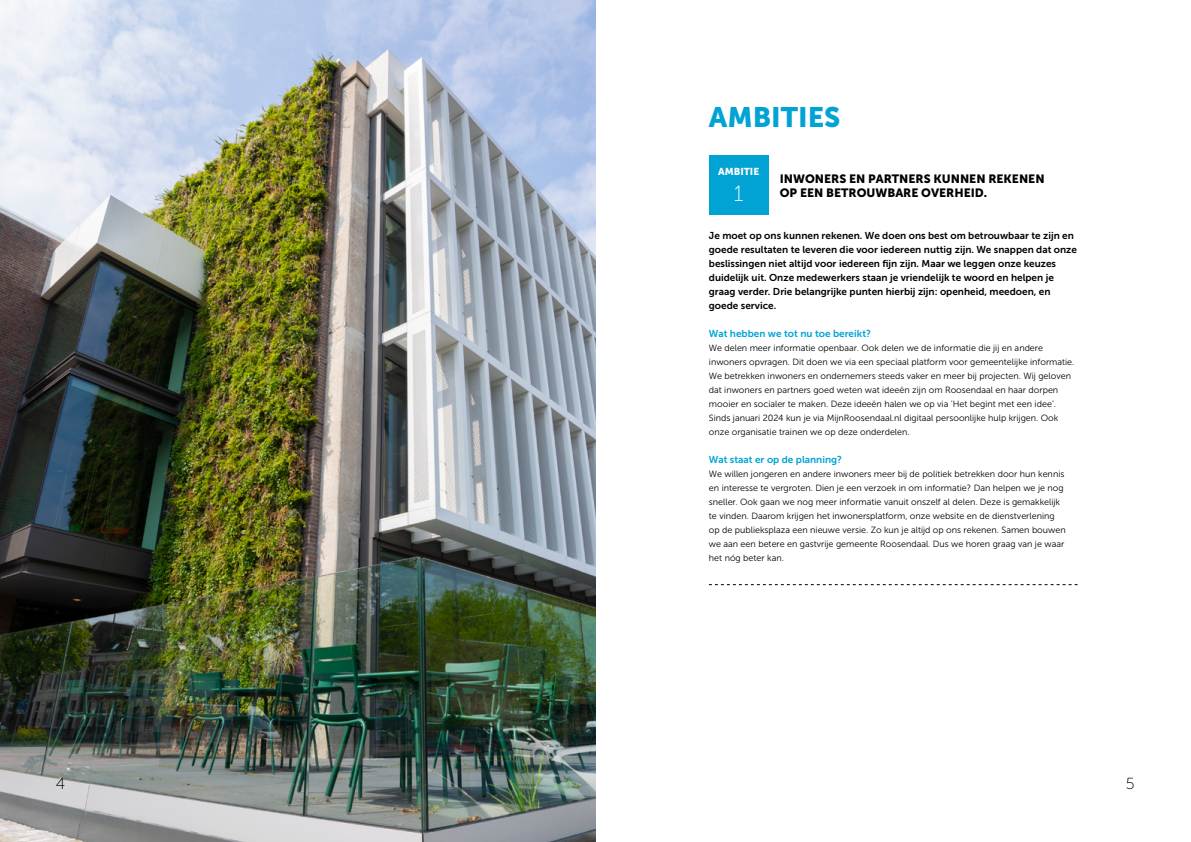
<style>
.page{position:relative;width:1191px;height:842px;background:#fff}
.page>*{position:absolute;margin:0;border:0;box-sizing:border-box;transform-origin:0 0}
.t1{font:28px "Museo Sans 900";color:#00a3d3}
.t2{font:22px "Museo Sans 100";color:#fff}
.t3{font:16px "Museo Sans 100";color:#000}
.t4{font:12px/14px "Museo Sans 900";color:#000}
.t5{font:10px/14px "Museo Sans 700";color:#000}
.t6{font:10px "Museo Sans 700";color:#00a3d3}
.t7{font:10px "Museo Sans 900";color:#fff}
.t8{font:9px/14px "Museo Sans 300";color:#000}
</style>
<div class="page">
<img style="left:0;top:0;width:595px;height:842px">
<div style="left:709px;top:155px;width:59px;height:60px;background:#00a3d3"></div>
<svg style="left:709px;top:584px;width:368px;height:1px"></svg>
<h1 class="t1" style="left:709px;top:102px;width:133px">AMBITIES</h1>
<p class="t7" style="left:718px;top:166px;width:43px">AMBITIE</p>
<h2 class="t2" style="left:734px;top:182px;width:11px">1</h2>
<h3 class="t4" style="left:780px;top:172px;width:266px">INWONERS EN PARTNERS KUNNEN REKENEN<br>OP EEN BETROUWBARE OVERHEID.</h3>
<p class="t5" style="left:709px;top:229px;width:370px">Je moet op ons kunnen rekenen. We doen ons best om betrouwbaar te zijn en goede resultaten te leveren die voor iedereen nuttig zijn. We snappen dat onze beslissingen niet altijd voor iedereen fijn zijn. Maar we leggen onze keuzes duidelijk uit. Onze medewerkers staan je vriendelijk te woord en helpen je graag verder. Drie belangrijke punten hierbij zijn: openheid, meedoen, en goede service.</p>
<p class="t6" style="left:709px;top:328px;width:164px">Wat hebben we tot nu toe bereikt?</p>
<p class="t8" style="left:709px;top:341px;width:367px">We delen meer informatie openbaar. Ook delen we de informatie die jij en andere inwoners opvragen. Dit doen we via een speciaal platform voor gemeentelijke informatie.<br>We betrekken inwoners en ondernemers steeds vaker en meer bij projecten. Wij geloven dat inwoners en partners goed weten wat ideeën zijn om Roosendaal en haar dorpen mooier en socialer te maken. Deze ideeën halen we op via ‘Het begint met een idee’.<br>Sinds januari 2024 kun je via MijnRoosendaal.nl digitaal persoonlijke hulp krijgen. Ook onze organisatie trainen we op deze onderdelen.</p>
<p class="t6" style="left:709px;top:454px;width:135px">Wat staat er op de planning?</p>
<p class="t8" style="left:709px;top:467px;width:358px">We willen jongeren en andere inwoners meer bij de politiek betrekken door hun kennis en interesse te vergroten. Dien je een verzoek in om informatie? Dan helpen we je nog sneller. Ook gaan we nog meer informatie vanuit onszelf al delen. Deze is gemakkelijk te vinden. Daarom krijgen het inwonersplatform, onze website en de dienstverlening op de publieksplaza een nieuwe versie. Zo kun je altijd op ons rekenen. Samen bouwen we aan een betere en gastvrije gemeente Roosendaal. Dus we horen graag van je waar het nóg beter kan.</p>
<h3 class="t3" style="left:56px;top:775px;width:11px">4</h3>
<h3 class="t3" style="left:1125px;top:775px;width:10px">5</h3>
</div>
